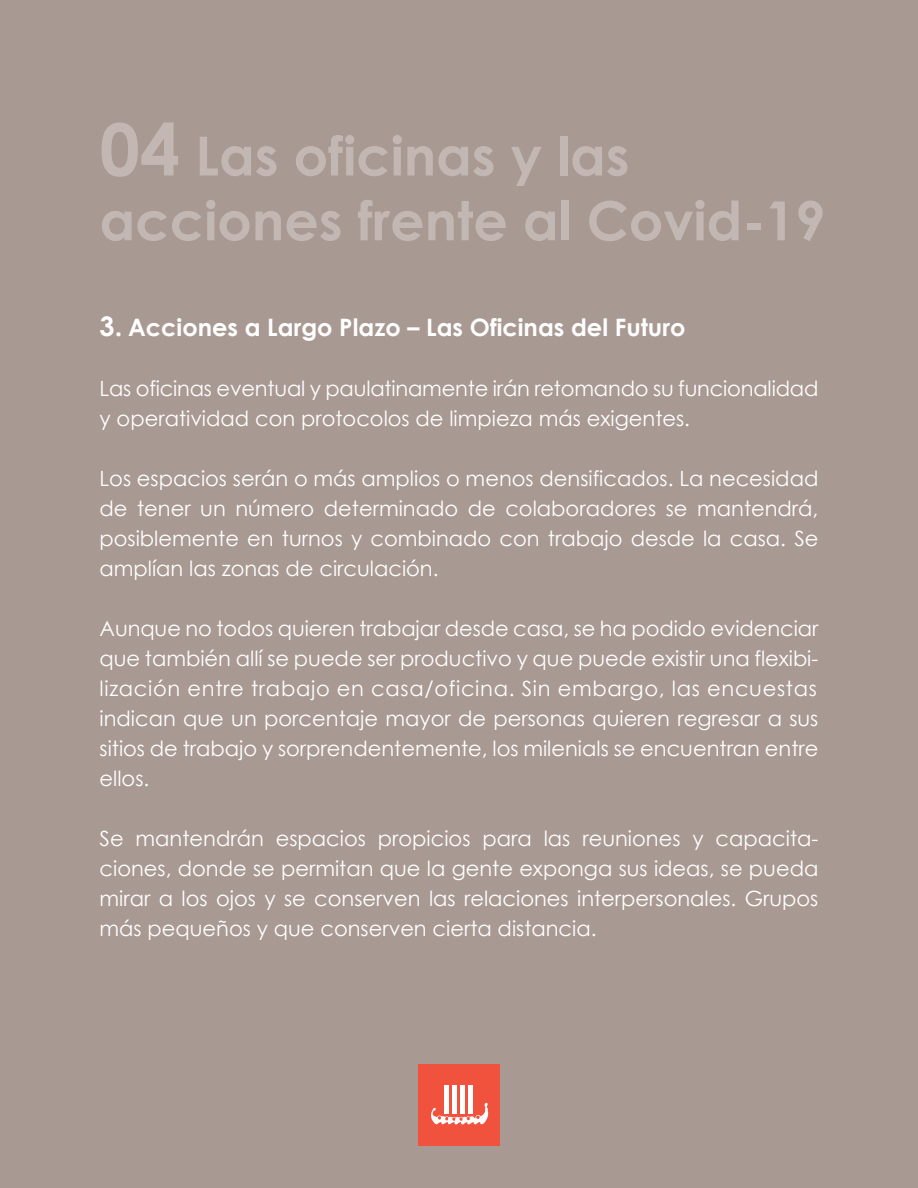
<style>
.page{position:relative;width:918px;height:1188px;background:#a99993}
.page>*{position:absolute;margin:0;border:0;box-sizing:border-box;transform-origin:0 0}
.t1{font:700 54px/64.8px "Century Gothic";color:rgb(255 255 255/.3)}
.t2{font:700 24px "Century Gothic";color:#fff}
.t3{font:21px/30px "Century Gothic";color:#fff;text-align:justify}
.s1{font-size:72px}
.s2{font-size:27px}
</style>
<div class="page">
<div style="left:418px;top:1064px;width:82px;height:81px;background:#f0523e"></div>
<div style="left:444px;top:1085px;width:5px;height:29px;background:#fff"></div>
<hr style="left:453px;top:1085px;width:4px;height:29px;background:#fff">
<hr style="left:461px;top:1085px;width:4px;height:29px;background:#fff">
<hr style="left:469px;top:1085px;width:4px;height:29px;background:#fff">
<svg style="left:431px;top:1103px;width:58px;height:22px"></svg>
<h1 class="t1" style="left:100px;top:121px;width:727px"><span class="s1">04</span> Las oficinas y las acciones frente al Covid-19</h1>
<p class="t2" style="left:100px;top:309px;width:587px"><span class="s2">3.</span> Acciones a Largo Plazo – Las Oficinas del Futuro</p>
<p class="t3" style="left:100px;top:373px;width:720px">Las oficinas eventual y paulatinamente irán retomando su funcionalidad y operatividad con protocolos de limpieza más exigentes.</p>
<p class="t3" style="left:100px;top:463px;width:720px">Los espacios serán o más amplios o menos densificados. La necesidad de tener un número determinado de colaboradores se mantendrá, posiblemente en turnos y combinado con trabajo desde la casa. Se amplían las zonas de circulación.</p>
<p class="t3" style="left:100px;top:613px;width:720px">Aunque no todos quieren trabajar desde casa, se ha podido evidenciar que también allí se puede ser productivo y que puede existir una flexibi&shy;lización entre trabajo en casa/oficina. Sin embargo, las encuestas indican que un porcentaje mayor de personas quieren regresar a sus sitios de trabajo y sorprendentemente, los milenials se encuentran entre ellos.</p>
<p class="t3" style="left:100px;top:823px;width:720px">Se mantendrán espacios propicios para las reuniones y capacita&shy;ciones, donde se permitan que la gente exponga sus ideas, se pueda mirar a los ojos y se conserven las relaciones interpersonales. Grupos más pequeños y que conserven cierta distancia.</p>
</div>
